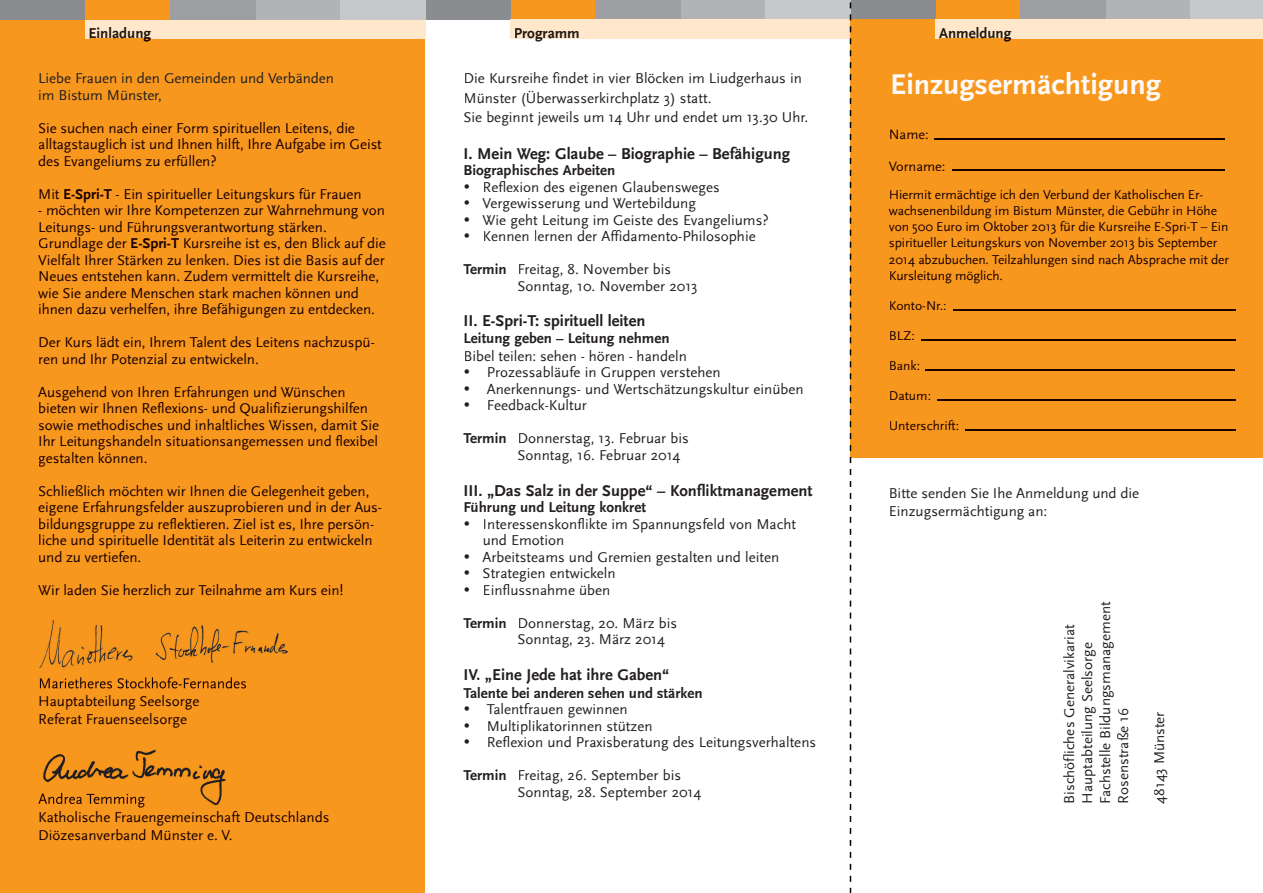
<style>
.page{position:relative;width:1263px;height:893px;background:#fff}
.page>*{position:absolute;margin:0;border:0;box-sizing:border-box;transform-origin:0 0}
.t1{font:700 30px "Scala Sans";color:#fefaf9}
.t2{font:700 16.5px "Scala Sans";color:#231f20}
.t3{font:15px/16.5px "Scala Sans";letter-spacing:-.005em;color:#1b0000}
.t4{font:15px/16.5px "Scala Sans";color:#231f20}
.t5{font:700 15px "Scala Sans";color:#231f20}
.t6{font:700 15px "Scala Sans";color:#1b0000}
.t7{font:14.25px/31.2px "Scala Sans";color:#1b0000}
.t8{font:13.5px/16.2px "Scala Sans";letter-spacing:-.01em;color:#1b0000}
.s1{font-weight:700}
</style>
<div class="page">
<div style="left:935px;top:0;width:85px;height:19px;background:#f7971d"></div>
<div style="left:850px;top:0;width:85px;height:19px;background:#8a8c8f"></div>
<div style="left:1106px;top:0;width:85px;height:19px;background:#b2b3b7"></div>
<div style="left:1020px;top:0;width:86px;height:19px;background:#9d9fa2"></div>
<div style="left:1191px;top:0;width:72px;height:19px;background:#c7c8ca"></div>
<div style="left:510px;top:0;width:85px;height:19px;background:#f7971d"></div>
<div style="left:425px;top:0;width:85px;height:19px;background:#8a8c8f"></div>
<div style="left:680px;top:0;width:85px;height:19px;background:#b2b3b7"></div>
<div style="left:595px;top:0;width:85px;height:19px;background:#9d9fa2"></div>
<div style="left:765px;top:0;width:85px;height:19px;background:#c7c8ca"></div>
<div style="left:0;top:1px;width:425px;height:892px;background:#f7971d"></div>
<div style="left:85px;top:19px;width:340px;height:19px;background:#fee7cb"></div>
<div style="left:85px;top:0;width:85px;height:19px;background:#f7971d"></div>
<div style="left:0;top:0;width:85px;height:19px;background:#8a8c8f"></div>
<div style="left:255px;top:0;width:85px;height:19px;background:#b2b3b7"></div>
<div style="left:170px;top:0;width:85px;height:19px;background:#9d9fa2"></div>
<div style="left:340px;top:0;width:85px;height:19px;background:#c7c8ca"></div>
<div style="left:510px;top:19px;width:340px;height:19px;background:#fee7cb"></div>
<div style="left:850px;top:19px;width:413px;height:439px;background:#f7971d"></div>
<div style="left:935px;top:19px;width:328px;height:19px;background:#fee7cb"></div>
<svg style="left:850px;top:290px;width:1px;height:17px"></svg>
<img style="left:39px;top:620px;width:249px;height:68px">
<img style="left:40px;top:677px;width:206px;height:11px">
<img style="left:43px;top:749px;width:183px;height:57px">
<img style="left:38px;top:793px;width:107px;height:15px">
<hr style="left:935px;top:138px;width:290px;height:1px;background:#1b0000">
<hr style="left:952px;top:169px;width:273px;height:2px;background:#1b0000">
<hr style="left:953px;top:309px;width:282px;height:1px;background:#1b0000">
<hr style="left:921px;top:339px;width:314px;height:1px;background:#1b0000">
<hr style="left:925px;top:369px;width:310px;height:1px;background:#1b0000">
<hr style="left:937px;top:399px;width:298px;height:2px;background:#1b0000">
<hr style="left:965px;top:429px;width:270px;height:2px;background:#1b0000">
<p class="t6" style="left:89px;top:25px;width:64px">Einladung</p>
<p class="t4" style="left:38px;top:71px;width:297px">Liebe Frauen in den Gemeinden und Verbänden im Bistum Münster,</p>
<p class="t3" style="left:38px;top:120px;width:345px">Sie suchen nach einer Form spirituellen Leitens, die alltagstauglich ist und Ihnen hilft, Ihre Aufgabe im Geist des Evangeliums zu erfüllen?</p>
<p class="t3" style="left:38px;top:186px;width:325px">Mit <span class="s1">E-Spri-T</span> - Ein spiritueller Leitungskurs für Frauen</p>
<p class="t3" style="left:38px;top:203px;width:349px">- möchten wir Ihre Kompetenzen zur Wahrnehmung von Leitungs- und Führungsverantwortung stärken.<br>Grundlage der <span class="s1">E-Spri-T</span> Kursreihe ist es, den Blick auf die Vielfalt Ihrer Stärken zu lenken. Dies ist die Basis auf der Neues entstehen kann. Zudem vermittelt die Kursreihe, wie Sie andere Menschen stark machen können und ihnen dazu verhelfen, ihre Befähigungen zu entdecken.</p>
<p class="t3" style="left:38px;top:335px;width:338px">Der Kurs lädt ein, Ihrem Talent des Leitens nachzuspü&shy;ren und Ihr Potenzial zu entwickeln.</p>
<p class="t3" style="left:38px;top:384px;width:342px">Ausgehend von Ihren Erfahrungen und Wünschen bieten wir Ihnen Reflexions- und Qualifizierungshilfen sowie methodisches und inhaltliches Wissen, damit Sie Ihr Leitungshandeln situationsangemessen und flexibel gestalten können.</p>
<p class="t3" style="left:38px;top:483px;width:345px">Schließlich möchten wir Ihnen die Gelegenheit geben, eigene Erfahrungsfelder auszuprobieren und in der Aus&shy;bildungsgruppe zu reflektieren. Ziel ist es, Ihre persön&shy;liche und spirituelle Identität als Leiterin zu entwickeln und zu vertiefen.</p>
<p class="t3" style="left:38px;top:582px;width:307px">Wir laden Sie herzlich zur Teilnahme am Kurs ein!</p>
<p class="t3" style="left:38px;top:693px;width:163px;line-height:18px">Hauptabteilung Seelsorge<br>Referat Frauenseelsorge</p>
<p class="t3" style="left:38px;top:808px;width:293px;line-height:18px">Katholische Frauengemeinschaft Deutschlands<br>Diözesanverband Münster e. V.</p>
<p class="t5" style="left:514px;top:25px;width:67px">Programm</p>
<p class="t4" style="left:463px;top:69px;width:346px;line-height:19.2px">Die Kursreihe findet in vier Blöcken im Liudgerhaus in<br>Münster (Überwasserkirchplatz 3) statt.<br>Sie beginnt jeweils um 14 Uhr und endet um 13.30 Uhr.</p>
<p class="t2" style="left:463px;top:144px;width:328px">I. Mein Weg: Glaube – Biographie – Befähigung</p>
<p class="t5" style="left:463px;top:162px;width:153px">Biographisches Arbeiten</p>
<p class="t4" style="left:463px;top:179px;width:258px">• Reflexion des eigenen Glaubensweges</p>
<p class="t4" style="left:463px;top:195px;width:234px">• Vergewisserung und Wertebildung</p>
<p class="t4" style="left:463px;top:212px;width:307px">• Wie geht Leitung im Geiste des Evangeliums?</p>
<p class="t4" style="left:463px;top:228px;width:294px">• Kennen lernen der Affidamento-Philosophie</p>
<p class="t4" style="left:517px;top:261px;width:182px;text-indent:-54px"><span class="s1">Termin</span> Freitag, 8. November bis<br>Sonntag, 10. November 2013</p>
<p class="t2" style="left:463px;top:312px;width:183px">II. E-Spri-T: spirituell leiten</p>
<p class="t5" style="left:463px;top:330px;width:208px">Leitung geben – Leitung nehmen</p>
<p class="t4" style="left:463px;top:348px;width:225px">Bibel teilen: sehen - hören - handeln</p>
<p class="t4" style="left:463px;top:365px;width:259px">• Prozessabläufe in Gruppen verstehen</p>
<p class="t4" style="left:463px;top:381px;width:342px">• Anerkennungs- und Wertschätzungskultur einüben</p>
<p class="t4" style="left:463px;top:398px;width:125px">• Feedback-Kultur</p>
<p class="t4" style="left:517px;top:431px;width:173px;text-indent:-54px"><span class="s1">Termin</span> Donnerstag, 13. Februar bis<br>Sonntag, 16. Februar 2014</p>
<p class="t2" style="left:463px;top:481px;width:351px">III. „Das Salz in der Suppe“ – Konfliktmanagement</p>
<p class="t5" style="left:463px;top:499px;width:184px">Führung und Leitung konkret</p>
<p class="t4" style="left:483px;top:516px;width:315px;text-indent:-19px">• Interessenskonflikte im Spannungsfeld von Macht und Emotion</p>
<p class="t4" style="left:463px;top:549px;width:317px">• Arbeitsteams und Gremien gestalten und leiten</p>
<p class="t4" style="left:463px;top:565px;width:154px">• Strategien entwickeln</p>
<p class="t4" style="left:463px;top:582px;width:148px">• Einflussnahme üben</p>
<p class="t4" style="left:517px;top:615px;width:161px;text-indent:-54px"><span class="s1">Termin</span> Donnerstag, 20. März bis<br>Sonntag, 23. März 2014</p>
<p class="t2" style="left:463px;top:665px;width:207px">IV. „Eine Jede hat ihre Gaben“</p>
<p class="t5" style="left:463px;top:684px;width:241px">Talente bei anderen sehen und stärken</p>
<p class="t4" style="left:463px;top:701px;width:166px">• Talentfrauen gewinnen</p>
<p class="t4" style="left:463px;top:718px;width:191px">• Multiplikatorinnen stützen</p>
<p class="t4" style="left:463px;top:734px;width:354px">• Reflexion und Praxisberatung des Leitungsverhaltens</p>
<p class="t4" style="left:517px;top:767px;width:185px;text-indent:-54px"><span class="s1">Termin</span> Freitag, 26. September bis<br>Sonntag, 28. September 2014</p>
<p class="t6" style="left:939px;top:25px;width:74px">Anmeldung</p>
<h1 class="t1" style="left:890px;top:68px;width:272px">Einzugsermächtigung</h1>
<p class="t7" style="left:889px;top:119px;width:58px">Name:<br>Vorname:</p>
<p class="t8" style="left:889px;top:187px;width:342px">Hiermit ermächtige ich den Verbund der Katholischen Er&shy;wachsenenbildung im Bistum Münster, die Gebühr in Höhe von 500 Euro im Oktober 2013 für die Kursreihe E-Spri-T – Ein spiritueller Leitungskurs von November 2013 bis September 2014 abzubuchen. Teilzahlungen sind nach Absprache mit der Kursleitung möglich.</p>
<p class="t8" style="left:889px;top:298px;width:59px">Konto-Nr.:</p>
<p class="t8" style="left:889px;top:328px;width:28px">BLZ:</p>
<p class="t8" style="left:889px;top:358px;width:33px">Bank:</p>
<p class="t8" style="left:889px;top:388px;width:44px">Datum:</p>
<p class="t8" style="left:889px;top:418px;width:72px">Unterschrift:</p>
<p class="t4" style="left:889px;top:484px;width:252px;line-height:18px">Bitte senden Sie Ihe Anmeldung und die<br>Einzugsermächtigung an:</p>
<p class="t4" style="left:1060px;top:804px;width:204px;line-height:18px;rotate:-90deg">Bischöfliches Generalvikariat<br>Hauptabteilung Seelsorge<br>Fachstelle Bildungsmanagement<br>Rosenstraße 16</p>
<p class="t4" style="left:1151px;top:804px;width:94px;rotate:-90deg">48143 Münster</p>
</div>
